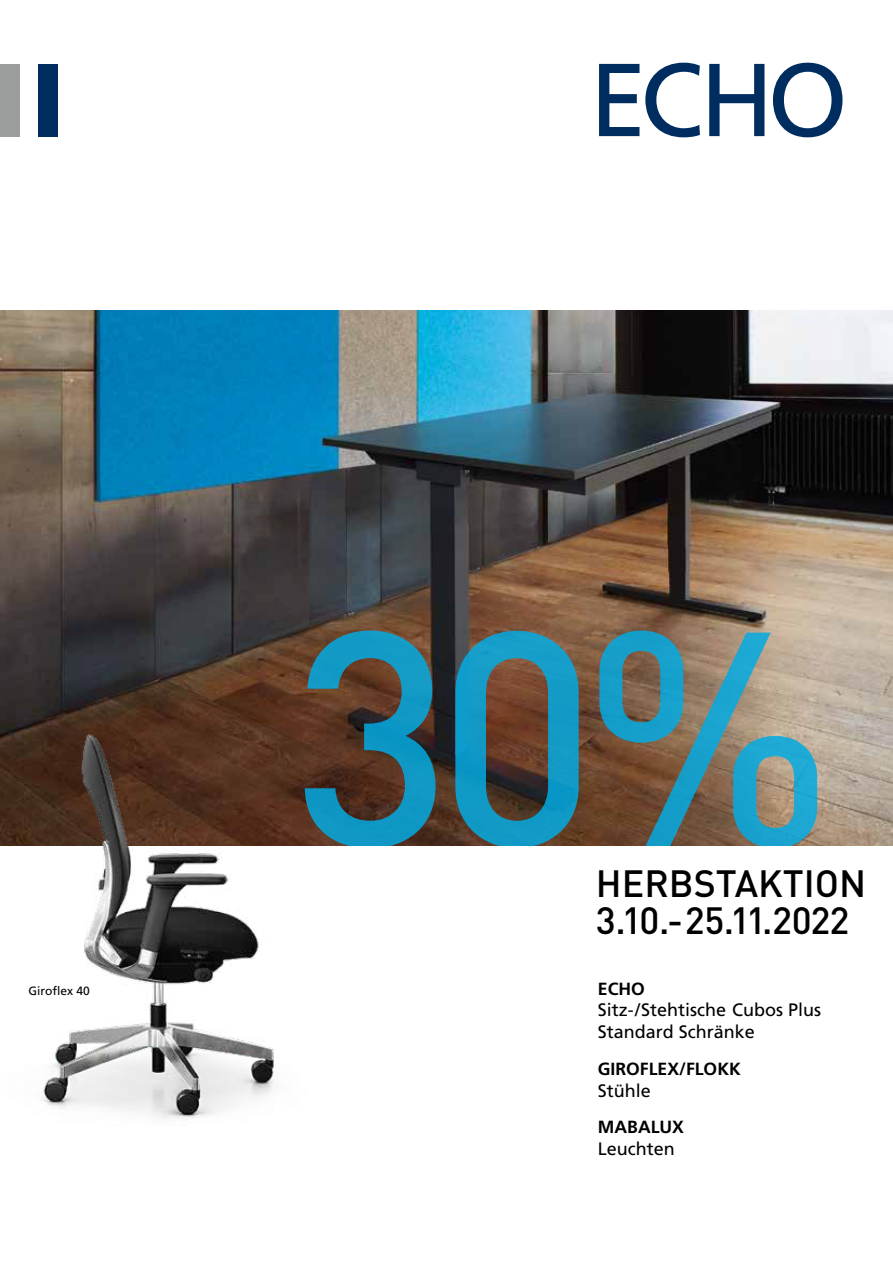
<style>
.page{position:relative;width:893px;height:1263px;background:#fff}
.page>*{position:absolute;margin:0;border:0;box-sizing:border-box;transform-origin:0 0}
.t1{font:500 300px "DIN";color:#03abe3}
.t2{font:500 37.5px/37.5px "DIN";color:#000}
.t3{font:18px/21.8px "Frutiger";color:#000}
.t4{font:700 17.7px "Frutiger";color:#000}
.t5{font:12px "Frutiger";color:#000}
</style>
<div class="page">
<div style="left:0;top:64px;width:19px;height:72px;background:#9c9d9d"></div>
<div style="left:38px;top:64px;width:19px;height:72px;background:#002d5f"></div>
<svg style="left:599px;top:64px;width:40px;height:72px"></svg>
<svg style="left:645px;top:63px;width:55px;height:74px"></svg>
<svg style="left:709px;top:64px;width:55px;height:72px"></svg>
<svg style="left:773px;top:63px;width:69px;height:74px"></svg>
<img style="left:0;top:310px;width:893px;height:536px">
<img style="left:0;top:631px;width:327px;height:489px">
<p class="t5" style="left:28px;top:983px;width:63px">Giroflex 40</p>
<h1 class="t1" style="left:292px;top:546px;width:544px">30%</h1>
<h2 class="t2" style="left:596px;top:863px;width:272px">HERBSTAKTION<br>3.10.-25.11.2022</h2>
<p class="t4" style="left:598px;top:978px;width:49px">ECHO</p>
<p class="t3" style="left:598px;top:999px;width:225px">Sitz- /Stehtische Cubos Plus<br>Standard Schränke</p>
<p class="t4" style="left:598px;top:1058px;width:144px">GIROFLEX/FLOKK</p>
<p class="t3" style="left:598px;top:1079px;width:55px">Stühle</p>
<p class="t4" style="left:598px;top:1117px;width:88px">MABALUX</p>
<p class="t3" style="left:598px;top:1138px;width:79px">Leuchten</p>
</div>
